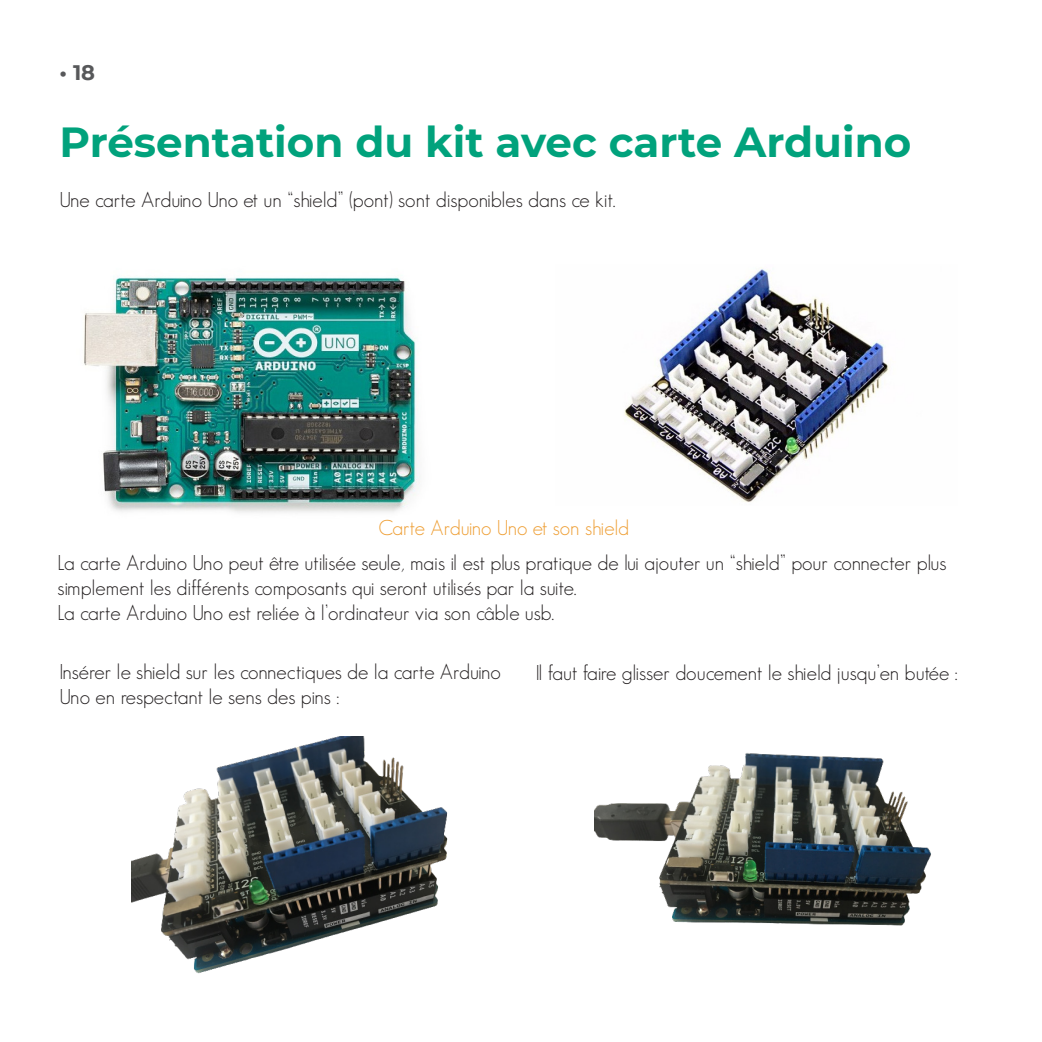
<style>
.page{position:relative;width:1042px;height:1042px;background:#fff}
.page>*{position:absolute;margin:0;border:0;box-sizing:border-box;transform-origin:0 0}
.t1{font:700 42px "Montserrat";color:#01a27c}
.t2{font:300 21px/25.2px "Geosans";color:#231f20}
.t3{font:300 21px "Geosans";color:#ee9e33}
.t4{font:700 21px "Montserrat";color:#57585a}
</style>
<div class="page">
<img style="left:84px;top:277px;width:335px;height:236px">
<img style="left:624px;top:267px;width:265px;height:235px">
<img style="left:131px;top:737px;width:317px;height:237px">
<img style="left:595px;top:753px;width:336px;height:173px">
<p class="t4" style="left:60px;top:57px;width:37px">• 18</p>
<p class="t1" style="left:59px;top:112px;width:853px">Présentation du kit avec carte Arduino</p>
<p class="t2" style="left:59px;top:187px;width:557px">Une carte Arduino Uno et un “shield” (pont) sont disponibles dans ce kit.</p>
<p class="t3" style="left:378px;top:516px;width:252px">Carte Arduino Uno et son shield</p>
<p class="t2" style="left:57px;top:550px;width:890px">La carte Arduino Uno peut être utilisée seule, mais il est plus pratique de lui ajouter un “shield” pour connecter plus simplement les différents composants qui seront utilisés par la suite.</p>
<p class="t2" style="left:57px;top:600px;width:498px">La carte Arduino Uno est reliée à l’ordinateur via son câble usb.</p>
<p class="t2" style="left:60px;top:659px;width:443px">Insérer le shield sur les connectiques de la carte Arduino<br>Uno en respectant le sens des pins :</p>
<p class="t2" style="left:536px;top:660px;width:424px">Il faut faire glisser doucement le shield jusqu’en butée :</p>
</div>
